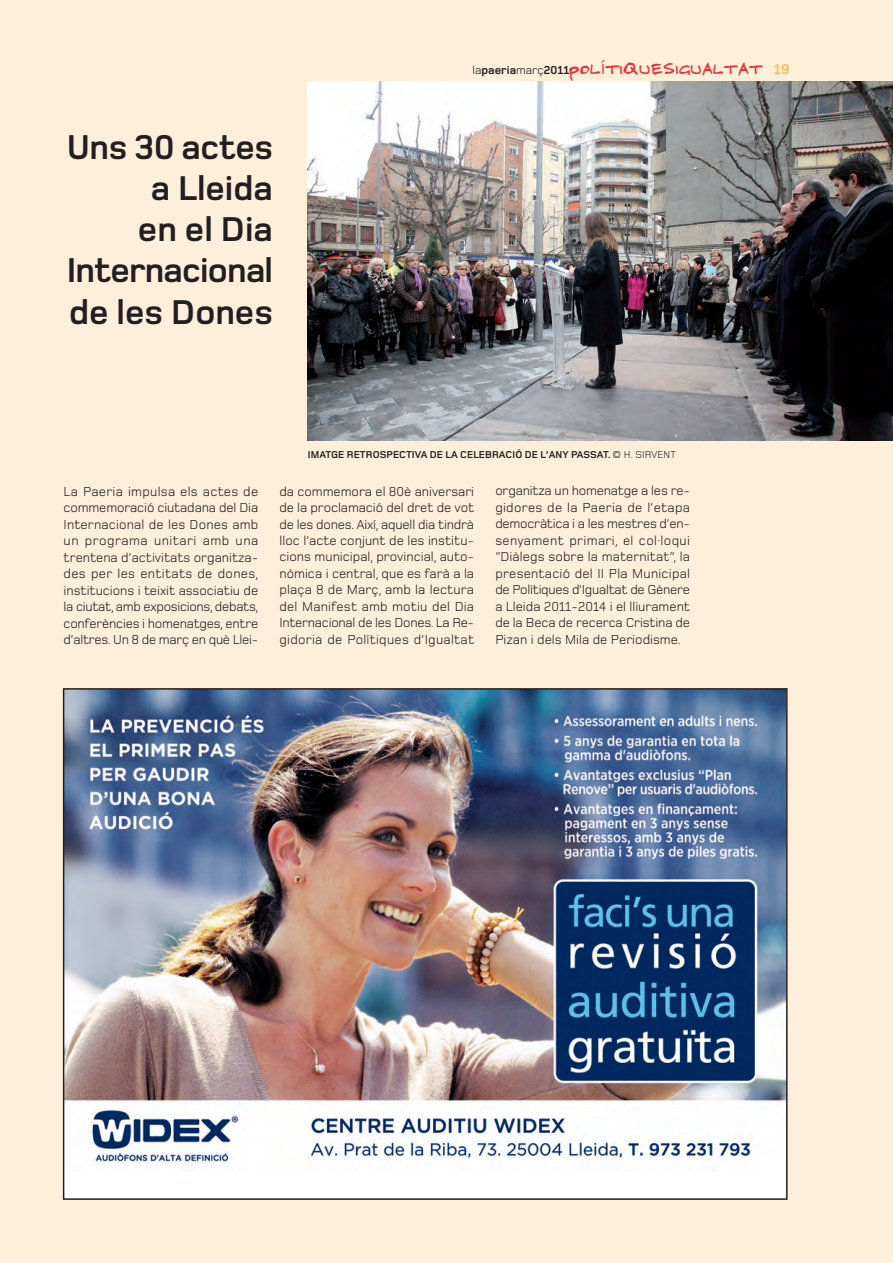
<style>
.page{position:relative;width:893px;height:1263px;background:#fff}
.page>*{position:absolute;margin:0;border:0;box-sizing:border-box;transform-origin:0 0}
.t1{font:700 35.7px/41.1px "Foundry Monoline";letter-spacing:-.01em;color:#231f20;text-align:right}
.t2{font:21px "Megalomaniax KG";color:#e1373d}
.t3{font:13.5px/16.5px "Foundry Monoline";letter-spacing:-.01em;color:#231f20;text-align:justify}
.t4{font:700 10.35px "Foundry Monoline";letter-spacing:.005em;color:#231f20}
.s1{font-family:"Foundry Monoline";font-size:12px;color:#231f20}
.s2{font-family:"Foundry Monoline";font-weight:700;font-size:12px;color:#231f20}
.s3{font-family:"Foundry Monoline"}
.s4{font-family:"Foundry Monoline";font-weight:700;font-size:15px;color:#fcb964}
.s5{font-weight:400}
</style>
<div class="page">
<div style="left:0;top:0;width:892px;height:1263px;background:#feefda"></div>
<div style="left:64px;top:689px;width:722px;height:510px;background:#fff"></div>
<img style="left:66px;top:691px;width:718px;height:474px">
<img style="left:307px;top:81px;width:585px;height:360px">
<h1 class="t1" style="left:67px;top:129px;width:208px">Uns 30 actes a Lleida<br>en el Dia<br>Internacional de les Dones</h1>
<h2 class="t2" style="left:472px;top:54px;width:319px"><span class="s1">la</span><span class="s2">paeria</span><span class="s1">març</span><span class="s2">2011</span>POL<span class="s3">í</span>TIQUESIGUALTAT <span class="s4">19</span></h2>
<p class="t4" style="left:308px;top:451px;width:369px">IMATGE RETROSPECTIVA DE LA CELEBRACIÓ DE L’ANY PASSAT. <span class="s5">© H. SIRVENT</span></p>
<p class="t3" style="left:64px;top:484px;width:196px">La Paeria impulsa els actes de commemoració ciutadana del Dia Internacional de les Dones amb un programa unitari amb una trentena d’activitats organitza&shy;des per les entitats de dones, institucions i teixit associatiu de la ciutat, amb exposicions, debats, conferències i homenatges, entre d’altres. Un 8 de març en què Llei-</p>
<p class="t3" style="left:279px;top:484px;width:196px">da commemora el 80è aniversari de la proclamació del dret de vot de les dones. Així, aquell dia tindrà lloc l’acte conjunt de les institu&shy;cions municipal, provincial, auto&shy;nòmica i central, que es farà a la plaça 8 de Març, amb la lectura del Manifest amb motiu del Dia Internacional de les Dones. La Re&shy;gidoria de Polítiques d’Igualtat</p>
<p class="t3" style="left:495px;top:484px;width:196px">organitza un homenatge a les re&shy;gidores de la Paeria de l’etapa democràtica i a les mestres d’en&shy;senyament primari, el col·loqui “Diàlegs sobre la maternitat”, la presentació del II Pla Municipal de Polítiques d’Igualtat de Gènere a Lleida 2011-2014 i el lliurament de la Beca de recerca Cristina de Pizan i dels Mila de Periodisme.</p>
</div>
